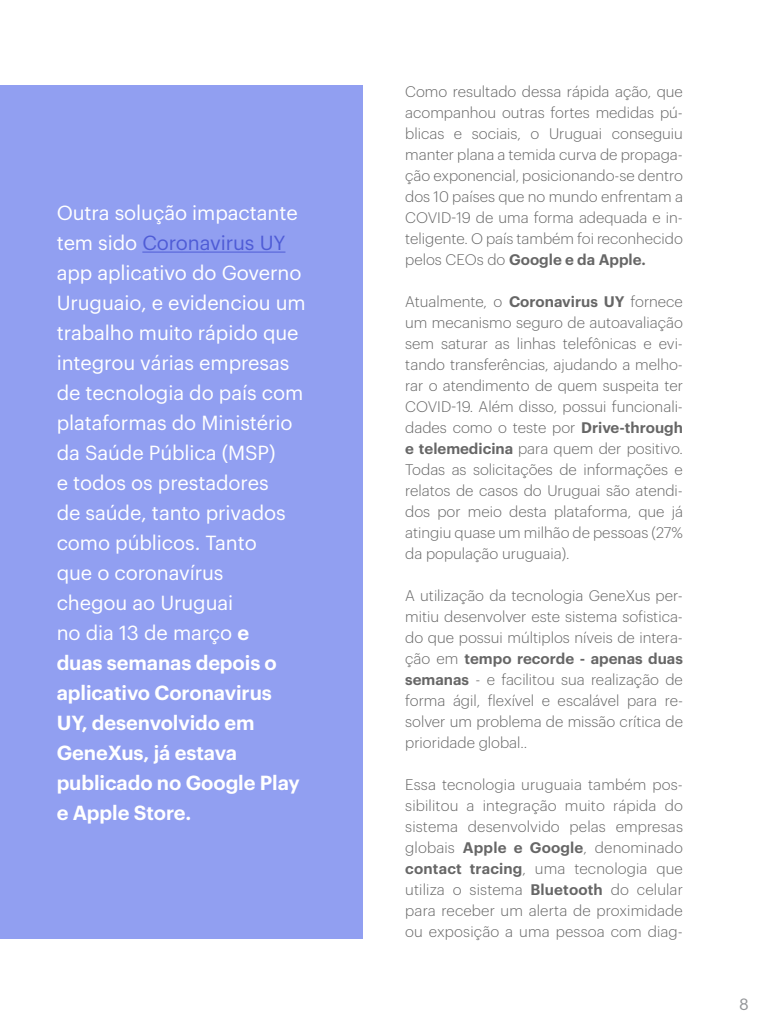
<style>
.page{position:relative;width:768px;height:1024px;background:#fff}
.page>*{position:absolute;margin:0;border:0;box-sizing:border-box;transform-origin:0 0}
.t1{font:20px/30px "Graphik";letter-spacing:-.005em;color:#fff}
.t2{font:16px "Graphik";color:#939598}
.t3{font:300 15px/21px "Graphik";color:#666;text-align:justify}
.s1{color:#4f5cd6}
.s2{font-weight:600}
</style>
<div class="page">
<div style="left:0;top:85px;width:363px;height:854px;background:#919ff1"></div>
<hr style="left:142px;top:252px;width:143px;height:1px;background:#4f5cd6">
<p class="t1" style="left:57px;top:196px;width:251px">Outra solução impactante tem sido <span class="s1">Coronavirus UY </span>app aplicativo do Governo<br>Uruguaio, e evidenciou um trabalho muito rápido que integrou várias empresas de tecnologia do país com plataformas do Ministério da Saúde Pública (MSP)<br>e todos os prestadores<br>de saúde, tanto privados como públicos. Tanto<br>que o coronavírus<br>chegou ao Uruguai<br>no dia 13 de março <span class="s2">e<br>duas semanas depois o aplicativo Coronavirus<br>UY, desenvolvido em<br>GeneXus, já estava publicado no Google Play e Apple Store.</span></p>
<p class="t3" style="left:405px;top:80px;width:279px">Como resultado dessa rápida ação, que acompanhou outras fortes medidas pú&shy;blicas e sociais, o Uruguai conseguiu manter plana a temida curva de propaga&shy;ção exponencial, posicionando-se dentro dos 10 países que no mundo enfrentam a COVID-19 de uma forma adequada e in&shy;teligente. O país também foi reconhecido pelos CEOs do <span class="s2">Google e da Apple.</span></p>
<p class="t3" style="left:405px;top:290px;width:279px">Atualmente, o <span class="s2">Coronavirus UY</span> fornece um mecanismo seguro de autoavaliação sem saturar as linhas telefônicas e evi&shy;tando transferências, ajudando a melho&shy;rar o atendimento de quem suspeita ter COVID-19. Além disso, possui funcionali&shy;dades como o teste por <span class="s2">Drive-through e telemedicina</span> para quem der positivo.<br>Todas as solicitações de informações e relatos de casos do Uruguai são atendi&shy;dos por meio desta plataforma, que já atingiu quase um milhão de pessoas (27% da população uruguaia).</p>
<p class="t3" style="left:405px;top:584px;width:279px">A utilização da tecnologia GeneXus per&shy;mitiu desenvolver este sistema sofistica&shy;do que possui múltiplos níveis de intera&shy;ção em <span class="s2">tempo recorde - apenas duas semanas</span> - e facilitou sua realização de forma ágil, flexível e escalável para re&shy;solver um problema de missão crítica de prioridade global..</p>
<p class="t3" style="left:405px;top:773px;width:279px">Essa tecnologia uruguaia também pos&shy;sibilitou a integração muito rápida do sistema desenvolvido pelas empresas globais <span class="s2">Apple e Google</span>, denominado <span class="s2">contact tracing</span>, uma tecnologia que utiliza o sistema <span class="s2">Bluetooth</span> do celular para receber um alerta de proximidade ou exposição a uma pessoa com diag-</p>
<p class="t2" style="left:739px;top:993px;width:11px">8</p>
</div>
